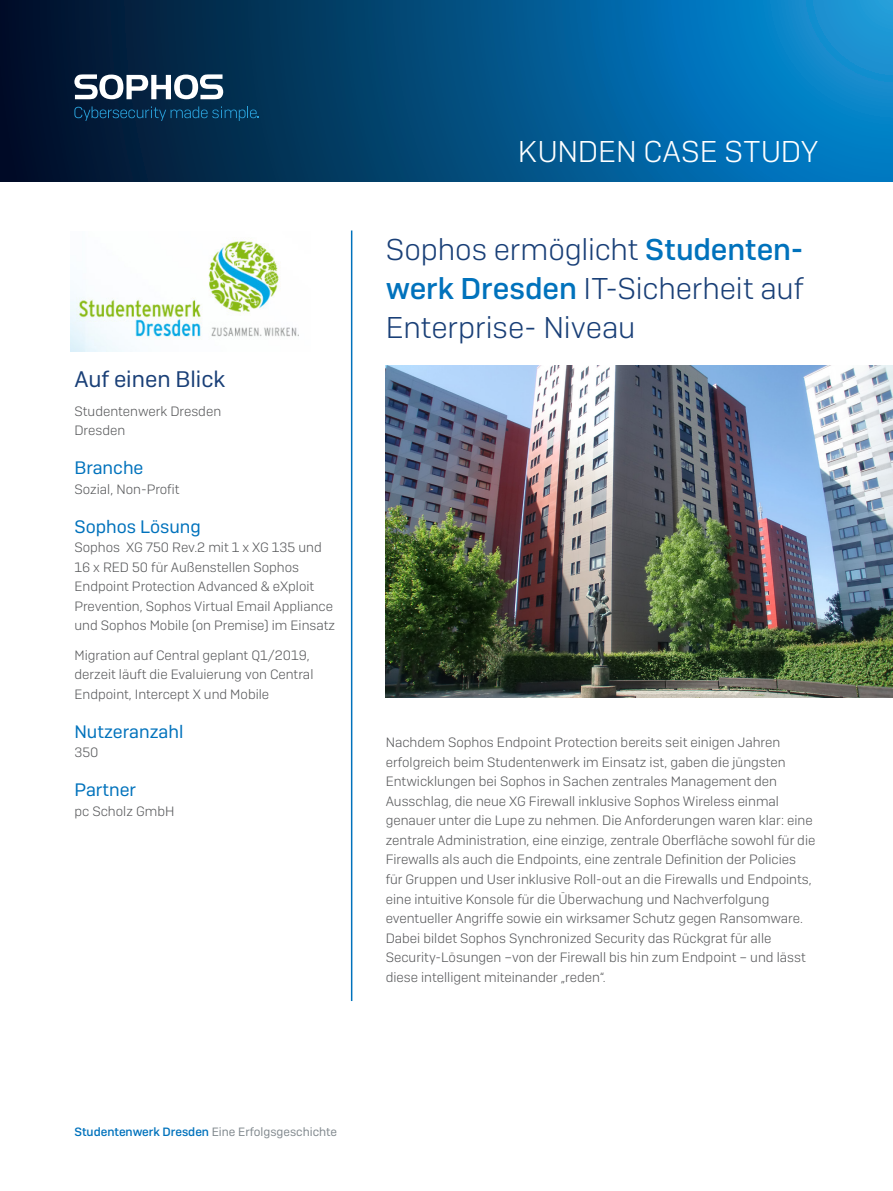
<style>
.page{position:relative;width:893px;height:1191px;background:#fff}
.page>*{position:absolute;margin:0;border:0;box-sizing:border-box;transform-origin:0 0}
.Title_3{font:300 30px/39px "Sophos Sans";letter-spacing:-.005em;color:#193f77;text-align:justify}
.Title_3-2{font:300 30px "Sophos Sans";letter-spacing:-.005em;color:#fff}
.Subheading_1{font:22.5px "Sophos Sans";color:#193f77}
.Subheading_2{font:18px "Sophos Sans";color:#0072bc}
.Body_Copy{font:300 13.5px/19.5px "Sophos Sans";color:#57585a}
.t1{font:12px "Sophos Sans";color:#81898e}
.s1{font-weight:500;color:#0072bc}
</style>
<div class="page">
<svg style="left:0;top:0;width:893px;height:182px;background:#024e7f"></svg>
<img style="left:386px;top:365px;width:507px;height:332px">
<hr style="left:351px;top:230px;width:1px;height:771px;background:#0072bc">
<svg style="left:74px;top:74px;width:149px;height:25px"></svg>
<svg style="left:74px;top:106px;width:185px;height:15px;background:#08385c"></svg>
<img style="left:70px;top:240px;width:229px;height:111px">
<p class="Subheading_1" style="left:74px;top:365px;width:152px">Auf einen Blick</p>
<p class="Body_Copy" style="left:74px;top:401px;width:148px">Studentenwerk Dresden<br>Dresden</p>
<p class="Subheading_2" style="left:74px;top:457px;width:71px">Branche</p>
<p class="Body_Copy" style="left:74px;top:479px;width:107px">Sozial, Non-Profit</p>
<p class="Subheading_2" style="left:74px;top:516px;width:128px">Sophos Lösung</p>
<p class="Body_Copy" style="left:74px;top:537px;width:262px">Sophos XG 750 Rev.2 mit 1 x XG 135 und 16 x RED 50 für Außenstellen Sophos Endpoint Protection Advanced &amp; eXploit Prevention, Sophos Virtual Email Appliance und Sophos Mobile (on Premise) im Einsatz</p>
<p class="Body_Copy" style="left:74px;top:645px;width:241px">Migration auf Central geplant Q1/2019, derzeit läuft die Evaluierung von Central<br>Endpoint, Intercept X und Mobile</p>
<p class="Subheading_2" style="left:74px;top:720px;width:111px">Nutzeranzahl</p>
<p class="Body_Copy" style="left:74px;top:742px;width:26px">350</p>
<p class="Subheading_2" style="left:74px;top:779px;width:63px">Partner</p>
<p class="Body_Copy" style="left:74px;top:801px;width:102px">pc Scholz GmbH</p>
<p class="Title_3-2" style="left:518px;top:134px;width:302px">KUNDEN CASE STUDY</p>
<p class="Title_3" style="left:386px;top:229px;width:420px">Sophos ermöglicht <span class="s1">Studenten&shy;werk Dresden</span> IT-Sicherheit auf Enterprise- Niveau</p>
<p class="Body_Copy" style="left:386px;top:732px;width:431px">Nachdem Sophos Endpoint Protection bereits seit einigen Jahren erfolgreich beim Studentenwerk im Einsatz ist, gaben die jüngsten Entwicklungen bei Sophos in Sachen zentrales Management den Ausschlag, die neue XG Firewall inklusive Sophos Wireless einmal genauer unter die Lupe zu nehmen. Die Anforderungen waren klar: eine zentrale Administration, eine einzige, zentrale Oberfläche sowohl für die Firewalls als auch die Endpoints, eine zentrale Definition der Policies für Gruppen und User inklusive Roll-out an die Firewalls und Endpoints, eine intuitive Konsole für die Überwachung und Nachverfolgung eventueller Angriffe sowie ein wirksamer Schutz gegen Ransomware.<br>Dabei bildet Sophos Synchronized Security das Rückgrat für alle Security-Lösungen –von der Firewall bis hin zum Endpoint – und lässt diese intelligent miteinander „reden“.</p>
<p class="t1" style="left:74px;top:1124px;width:264px"><span class="s1">Studentenwerk Dresden</span> Eine Erfolgsgeschichte</p>
</div>
